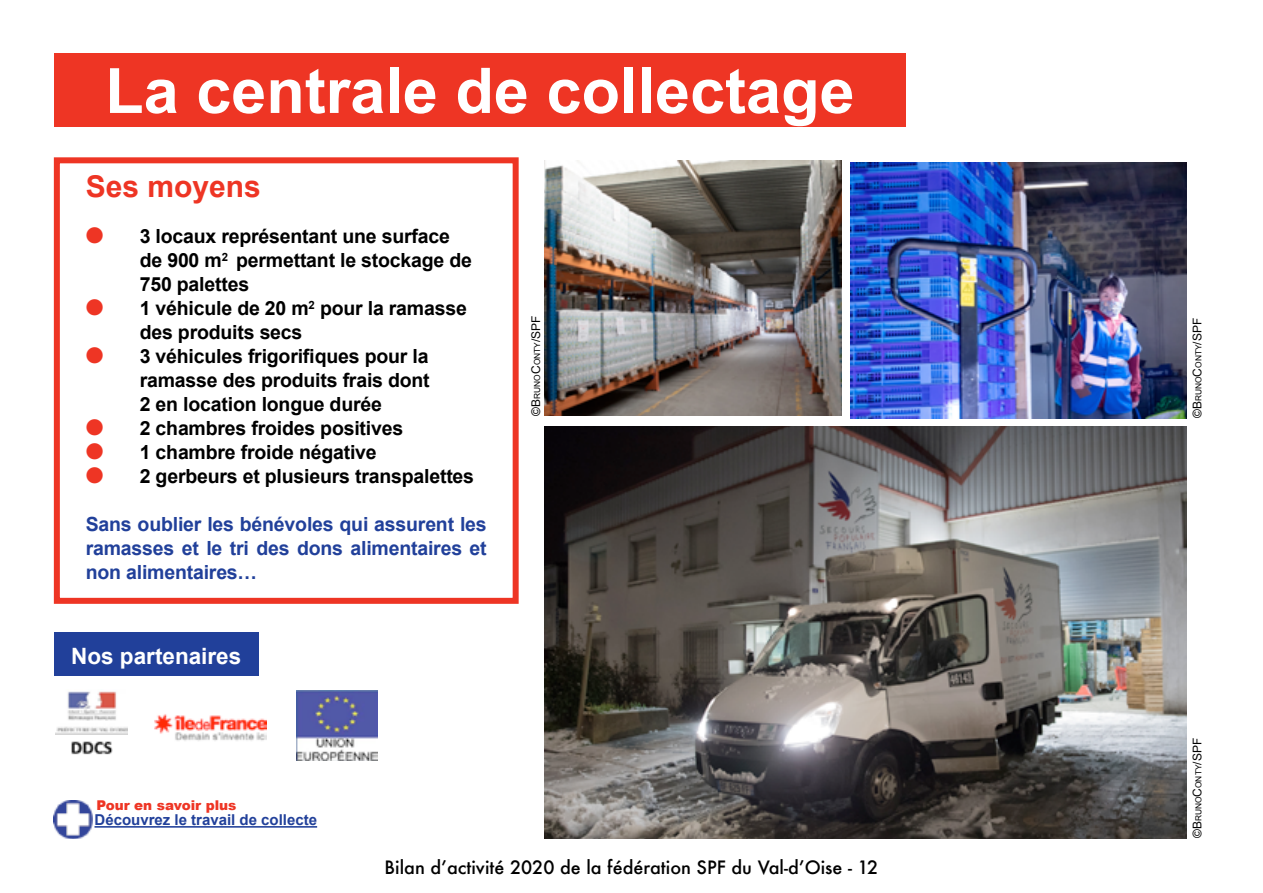
<style>
.page{position:relative;width:1263px;height:893px;background:#fff}
.page>*{position:absolute;margin:0;border:0;box-sizing:border-box;transform-origin:0 0}
.t1{font:700 63px "Arial";color:#fff}
.t2{font:700 30px "Arial";color:#ee3524}
.t3{font:700 22.5px "Arial";color:#fff}
.t4{font:700 19.5px/24px "Arial";letter-spacing:-.01em;color:#000}
.t5{font:700 19.5px/24px "Arial";letter-spacing:-.01em;color:#21409a;text-align:justify}
.t6{font:500 18px "Futura";color:#000}
.t7{font:700 15px "Arial";color:#21409a}
.t8{font:900 13.5px "Arial";color:#ee3524}
.t9{font:8.4px "Arial";color:#000}
.s1{color:#ee3524}
.s2{font-size:12px}
</style>
<div class="page">
<div style="left:54px;top:53px;width:852px;height:74px;background:#ee3524"></div>
<div style="left:54px;top:157px;width:465px;height:447px;border:6px solid #ee3524"></div>
<img style="left:544px;top:160px;width:298px;height:256px">
<img style="left:544px;top:427px;width:642px;height:411px">
<img style="left:850px;top:163px;width:336px;height:255px">
<hr style="left:95px;top:826px;width:222px;height:2px;background:#21409a">
<img style="left:54px;top:800px;width:38px;height:38px">
<img style="left:154px;top:714px;width:112px;height:27px">
<img style="left:56px;top:691px;width:71px;height:64px">
<img style="left:296px;top:690px;width:82px;height:70px">
<div style="left:54px;top:632px;width:205px;height:44px;background:#21409a"></div>
<h1 class="t1" style="left:105px;top:49px;width:751px">La centrale de collectage</h1>
<h2 class="t2" style="left:86px;top:166px;width:177px">Ses moyens</h2>
<p class="t4" style="left:140px;top:225px;width:334px;text-indent:-54px"><span class="s1">●</span> 3 locaux représentant une surface de 900 m<sup>2</sup> permettant le stockage de<br>750 palettes</p>
<p class="t4" style="left:140px;top:297px;width:329px;text-indent:-54px"><span class="s1">●</span> 1 véhicule de 20 m<sup>2</sup> pour la ramasse des produits secs</p>
<p class="t4" style="left:140px;top:345px;width:291px;text-align:justify;text-indent:-54px"><span class="s1">●</span> 3 véhicules frigorifiques pour la ramasse des produits frais dont 2 en location longue durée</p>
<p class="t4" style="left:86px;top:417px;width:319px"><span class="s1">●</span> 2 chambres froides positives</p>
<p class="t4" style="left:86px;top:441px;width:292px"><span class="s1">●</span> 1 chambre froide négative</p>
<p class="t4" style="left:86px;top:465px;width:390px"><span class="s1">●</span> 2 gerbeurs et plusieurs transpalettes</p>
<p class="t5" style="left:86px;top:513px;width:402px">Sans oublier les bénévoles qui assurent les ramasses et le tri des dons alimentaires et non alimentaires…</p>
<p class="t3" style="left:71px;top:641px;width:172px">Nos partenaires</p>
<p class="t9" style="left:532px;top:416px;width:102px;rotate:-90deg"><span class="s2">©B</span>runo<span class="s2">C</span>onty<span class="s2">/SPF</span></p>
<p class="t8" style="left:96px;top:795px;width:142px">Pour en savoir plus</p>
<p class="t7" style="left:95px;top:810px;width:224px">Découvrez le travail de collecte</p>
<p class="t6" style="left:385px;top:855px;width:495px">Bilan d’activité 2020 de la fédération SPF du Val-d’Oise - 12</p>
<p class="t9" style="left:1193px;top:418px;width:102px;rotate:-90deg"><span class="s2">©B</span>runo<span class="s2">C</span>onty<span class="s2">/SPF</span></p>
<p class="t9" style="left:1193px;top:838px;width:102px;rotate:-90deg"><span class="s2">©B</span>runo<span class="s2">C</span>onty<span class="s2">/SPF</span></p>
</div>
